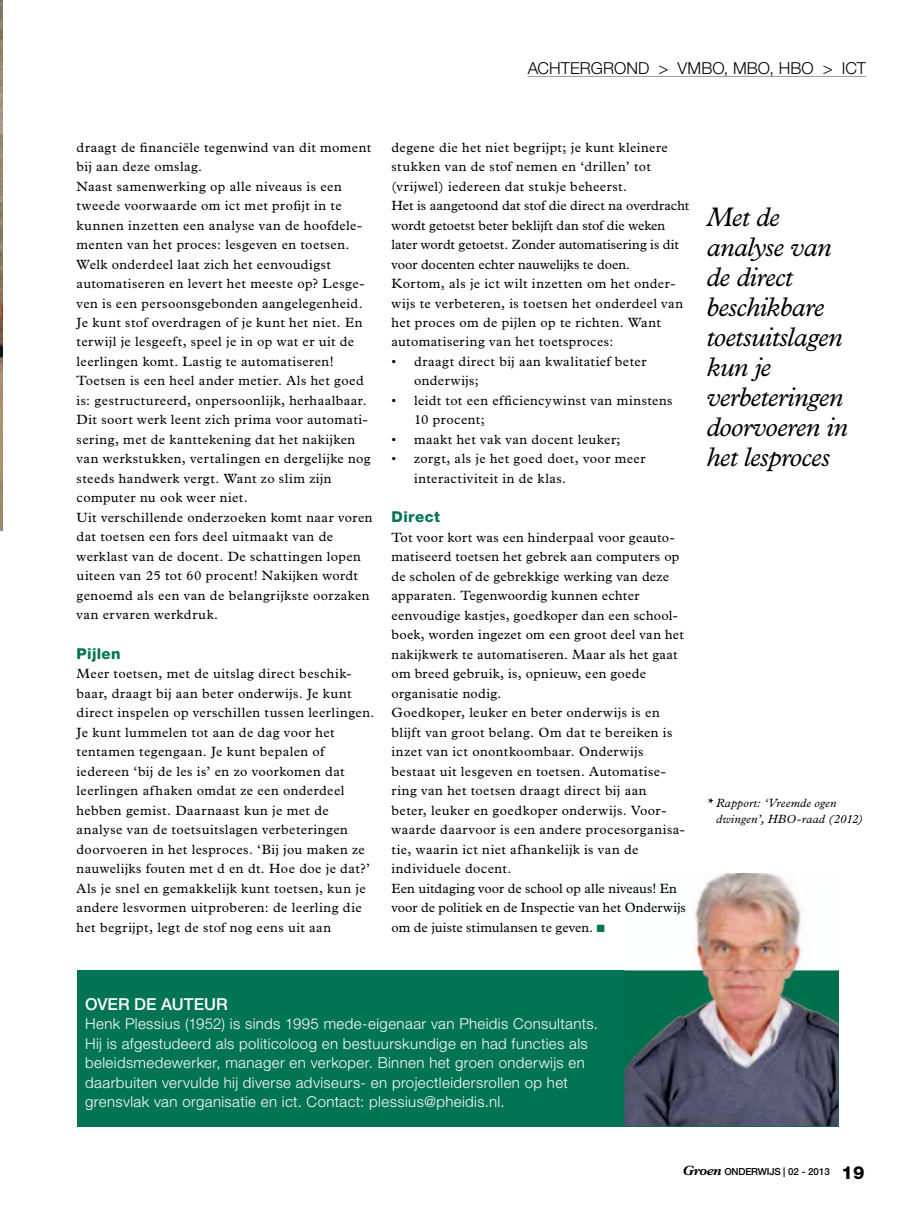
<style>
.page{position:relative;width:915px;height:1212px;background:#fff}
.page>*{position:absolute;margin:0;border:0;box-sizing:border-box;transform-origin:0 0}
.t1{font:italic 27px/30px "Plantin Std";letter-spacing:-.02em;color:#000}
.t2{font:300 16.5px "Helvetica Neue LT Std";color:#000}
.t3{font:500 16.5px "Helvetica Neue LT Std";letter-spacing:.005em;color:#fff}
.t4{font:300 15px/19.5px "Helvetica Neue LT Std";letter-spacing:.025em;color:#fff}
.t5{font:800 15px "Helvetica Neue LT Std";letter-spacing:.03em;color:#007453}
.t6{font:13.5px/19.5px "Plantin Std";letter-spacing:.03em;color:#000}
.t7{font:italic 12px/16.5px "Plantin Std";letter-spacing:.015em;color:#000}
.t8{font:500 9.75px "Helvetica Neue LT Std";letter-spacing:-.02em;color:#000}
.s1{color:#007453}
.s2{font-family:"Plantin Std";font-weight:700;font-style:italic;font-size:13.5px}
.s3{font-weight:800;font-size:18px}
</style>
<div class="page">
<img style="left:0;top:0;width:2px;height:531px">
<hr style="left:527px;top:76px;width:338px;height:1px;background:#9c9e9f">
<div style="left:77px;top:971px;width:761px;height:156px;background:#007453"></div>
<img style="left:624px;top:873px;width:214px;height:253px">
<p class="t2" style="left:527px;top:58px;width:340px">achtergrond &gt; vmbo, mbo, hbo &gt; ict</p>
<p class="t6" style="left:77px;top:137px;width:297px">draagt de financiële tegenwind van dit moment bij aan deze omslag.<br>Naast samenwerking op alle niveaus is een tweede voorwaarde om ict met profijt in te kunnen inzetten een analyse van de hoofdele&shy;menten van het proces: lesgeven en toetsen.<br>Welk onderdeel laat zich het eenvoudigst automatiseren en levert het meeste op? Lesge&shy;ven is een persoonsgebonden aangelegenheid.<br>Je kunt stof overdragen of je kunt het niet. En terwijl je lesgeeft, speel je in op wat er uit de leerlingen komt. Lastig te automatiseren!<br>Toetsen is een heel ander metier. Als het goed is: gestructureerd, onpersoonlijk, herhaalbaar.<br>Dit soort werk leent zich prima voor automati&shy;sering, met de kanttekening dat het nakijken van werkstukken, vertalingen en dergelijke nog steeds handwerk vergt. Want zo slim zijn computer nu ook weer niet.<br>Uit verschillende onderzoeken komt naar voren dat toetsen een fors deel uitmaakt van de werklast van de docent. De schattingen lopen uiteen van 25 tot 60 procent! Nakijken wordt genoemd als een van de belangrijkste oorzaken van ervaren werkdruk.</p>
<p class="t5" style="left:77px;top:644px;width:46px">Pijlen</p>
<p class="t6" style="left:77px;top:664px;width:299px">Meer toetsen, met de uitslag direct beschik&shy;baar, draagt bij aan beter onderwijs. Je kunt direct inspelen op verschillen tussen leerlingen.<br>Je kunt lummelen tot aan de dag voor het tentamen tegengaan. Je kunt bepalen of iedereen ‘bij de les is’ en zo voorkomen dat leerlingen afhaken omdat ze een onderdeel hebben gemist. Daarnaast kun je met de analyse van de toetsuitslagen verbeteringen doorvoeren in het lesproces. ‘Bij jou maken ze nauwelijks fouten met d en dt. Hoe doe je dat?’ Als je snel en gemakkelijk kunt toetsen, kun je andere lesvormen uitproberen: de leerling die het begrijpt, legt de stof nog eens uit aan</p>
<p class="t6" style="left:391px;top:137px;width:299px">degene die het niet begrijpt; je kunt kleinere stukken van de stof nemen en ‘drillen’ tot (vrijwel) iedereen dat stukje beheerst.<br>Het is aangetoond dat stof die direct na overdracht wordt getoetst beter beklijft dan stof die weken later wordt getoetst. Zonder automatisering is dit voor docenten echter nauwelijks te doen.<br>Kortom, als je ict wilt inzetten om het onder&shy;wijs te verbeteren, is toetsen het onderdeel van het proces om de pijlen op te richten. Want automatisering van het toetsproces:</p>
<p class="t6" style="left:414px;top:352px;width:234px;text-indent:-23px">• draagt direct bij aan kwalitatief beter onderwijs;</p>
<p class="t6" style="left:414px;top:391px;width:260px;text-indent:-23px">• leidt tot een efficiencywinst van minstens<br>10 procent;</p>
<p class="t6" style="left:391px;top:430px;width:230px">• maakt het vak van docent leuker;</p>
<p class="t6" style="left:414px;top:449px;width:233px;text-indent:-23px">• zorgt, als je het goed doet, voor meer interactiviteit in de klas.</p>
<p class="t5" style="left:391px;top:508px;width:50px">Direct</p>
<p class="t6" style="left:391px;top:527px;width:296px">Tot voor kort was een hinderpaal voor geauto&shy;matiseerd toetsen het gebrek aan computers op de scholen of de gebrekkige werking van deze apparaten. Tegenwoordig kunnen echter eenvoudige kastjes, goedkoper dan een school&shy;boek, worden ingezet om een groot deel van het nakijkwerk te automatiseren. Maar als het gaat om breed gebruik, is, opnieuw, een goede organisatie nodig.<br>Goedkoper, leuker en beter onderwijs is en blijft van groot belang. Om dat te bereiken is inzet van ict onontkoombaar. Onderwijs bestaat uit lesgeven en toetsen. Automatise&shy;ring van het toetsen draagt direct bij aan<br>beter, leuker en goedkoper onderwijs. Voor&shy;waarde daarvoor is een andere procesorganisa&shy;tie, waarin ict niet afhankelijk is van de individuele docent.<br>Een uitdaging voor de school op alle niveaus! En voor de politiek en de Inspectie van het Onderwijs om de juiste stimulansen te geven. <span class="s1">■</span></p>
<h1 class="t1" style="left:706px;top:202px;width:143px">Met de analyse van de direct beschikbare toetsuitslagen kun je verbeteringen doorvoeren in het lesproces</h1>
<p class="t7" style="left:715px;top:794px;width:149px;text-indent:-10px">* Rapport: ‘Vreemde ogen dwingen’, HBO-raad (2012)</p>
<p class="t3" style="left:85px;top:994px;width:144px">OVER DE AUTEUR</p>
<p class="t4" style="left:85px;top:1014px;width:514px">henk Plessius (1952) is sinds 1995 mede-eigenaar van Pheidis consultants. hij is afgestudeerd als politicoloog en bestuurskundige en had functies als beleidsmedewerker, manager en verkoper. binnen het groen onderwijs en daarbuiten vervulde hij diverse adviseurs- en projectleidersrollen op het grensvlak van organisatie en ict. contact: plessius@pheidis.nl.</p>
<p class="t8" style="left:682px;top:1166px;width:183px"><span class="s2">Groen</span> ONDERWIJS | 02 - 2013 <span class="s3">19</span></p>
</div>
